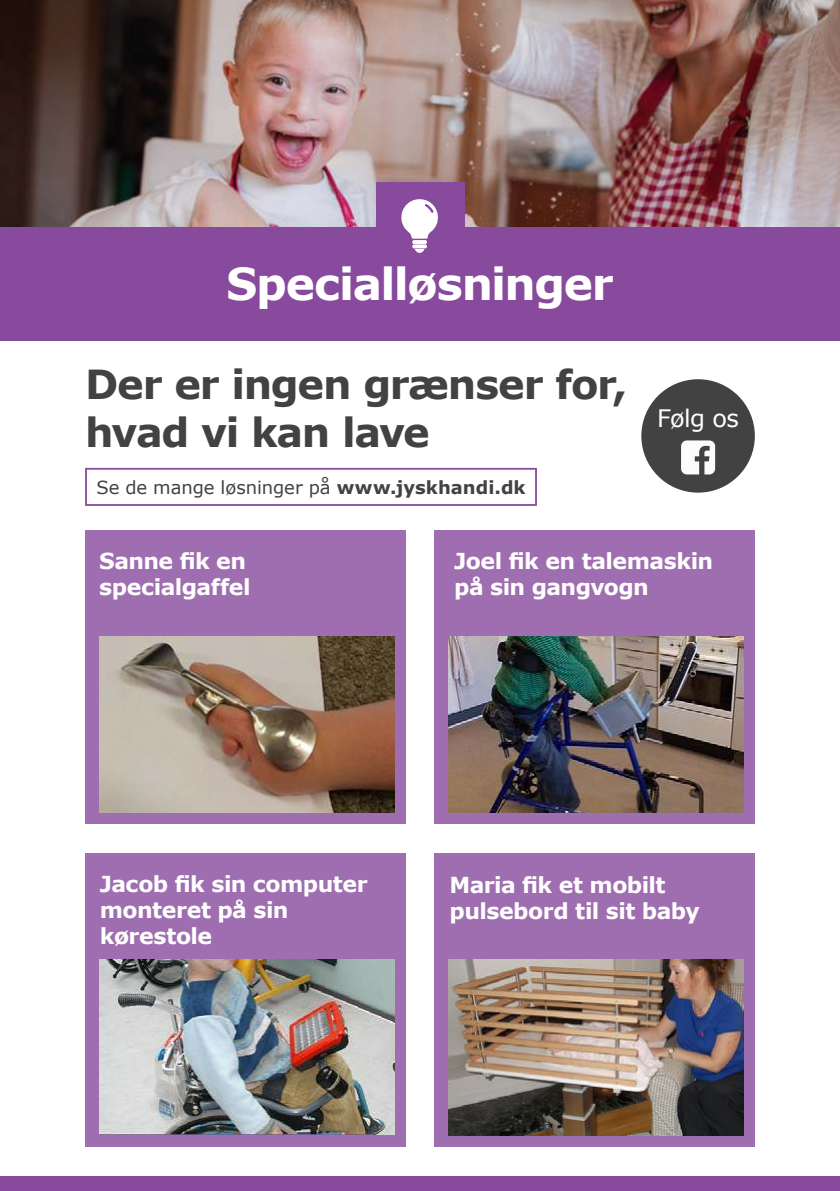
<style>
.page{position:relative;width:840px;height:1191px;background:#fff}
.page>*{position:absolute;margin:0;border:0;box-sizing:border-box;transform-origin:0 0}
.t1{font:700 44px "Verdana";letter-spacing:-.03em;color:#fff}
.t2{font:700 40px/48px "Verdana";letter-spacing:-.035em;color:#424242}
.t3{font:24px "Verdana";letter-spacing:-.025em;color:#fff}
.t4{font:700 22px/26px "Verdana";letter-spacing:-.025em;color:#fff}
.t5{font:18px "Verdana";letter-spacing:-.005em;color:#424242}
.s1{font-weight:700}
</style>
<div class="page">
<hr style="left:0;top:751px;width:1px;height:114px;background:#68b6d6">
<img style="left:0;top:0;width:839px;height:227px">
<div style="left:0;top:227px;width:839px;height:113px;background:#884a9d"></div>
<div style="left:0;top:1176px;width:839px;height:15px;background:#884a9d"></div>
<div style="left:85px;top:853px;width:320px;height:293px;background:#9f6eb0"></div>
<img style="left:99px;top:959px;width:295px;height:175px">
<div style="left:434px;top:530px;width:320px;height:294px;background:#9f6eb0"></div>
<img style="left:448px;top:636px;width:295px;height:176px">
<div style="left:85px;top:530px;width:320px;height:294px;background:#9f6eb0"></div>
<img style="left:99px;top:636px;width:295px;height:176px">
<div style="left:434px;top:853px;width:320px;height:294px;background:#9f6eb0"></div>
<img style="left:448px;top:959px;width:295px;height:176px">
<div style="left:641px;top:379px;width:113px;height:113px;background:#424242;border-radius:50%"></div>
<svg style="left:681px;top:440px;width:33px;height:34px"></svg>
<div style="left:375px;top:183px;width:89px;height:88px;background:#884a9d"></div>
<svg style="left:401px;top:199px;width:37px;height:54px"></svg>
<div style="left:85px;top:468px;width:451px;height:38px;border:2px solid #884a9d"></div>
<h1 class="t1" style="left:226px;top:263px;width:389px">Specialløsninger</h1>
<h2 class="t2" style="left:85px;top:362px;width:543px">Der er ingen grænser for, hvad vi kan lave</h2>
<p class="t5" style="left:96px;top:476px;width:430px">Se de mange løsninger på <span class="s1">www.jyskhandi.dk</span></p>
<p class="t3" style="left:656px;top:403px;width:83px">Følg os</p>
<p class="t4" style="left:99px;top:548px;width:153px">Sanne fik en specialgaffel</p>
<p class="t4" style="left:454px;top:548px;width:260px">Joel fik en talemaskin på sin gangvogn</p>
<p class="t4" style="left:100px;top:871px;width:269px">Jacob fik sin computer monteret på sin kørestole</p>
<p class="t4" style="left:449px;top:872px;width:251px">Maria fik et mobilt pulsebord til sit baby</p>
</div>
